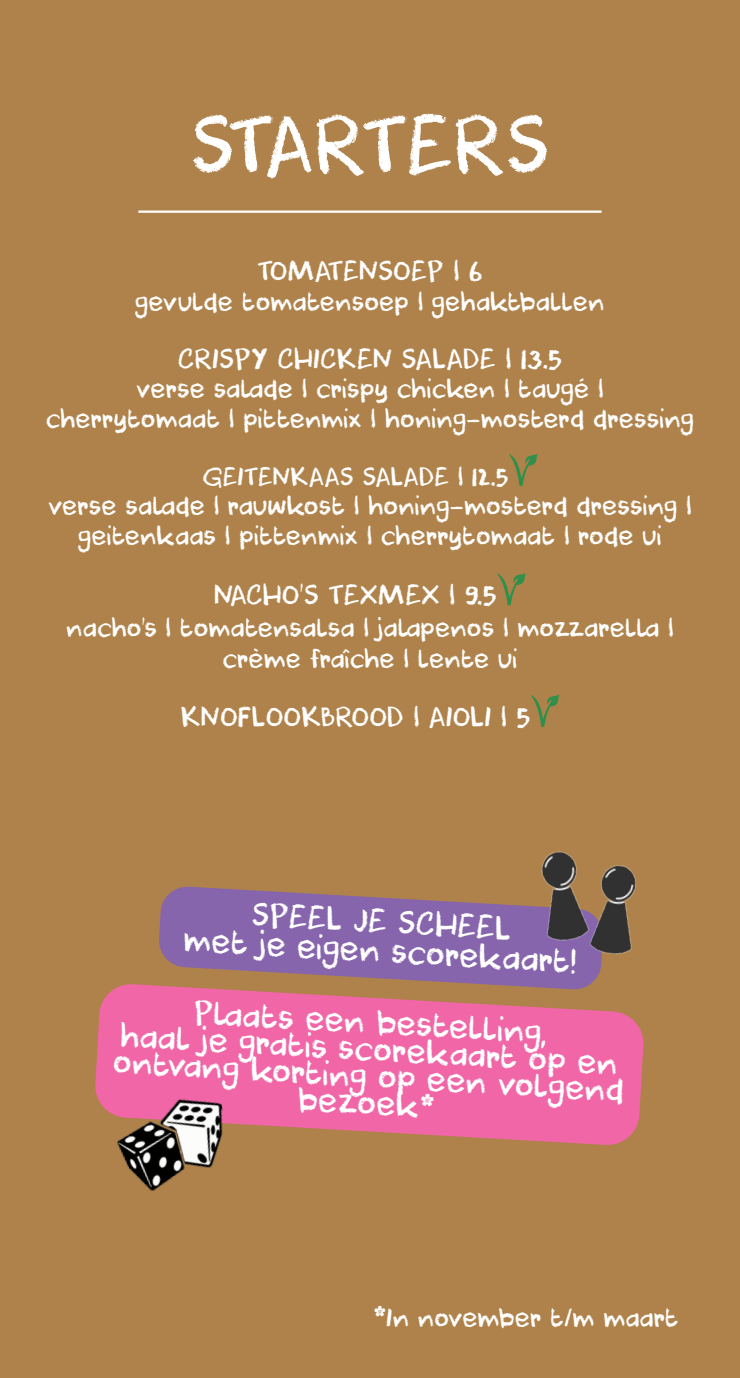
<style>
.page{position:relative;width:740px;height:1378px;background:#ae824a}
.page>*{position:absolute;margin:0;border:0;box-sizing:border-box;transform-origin:0 0}
.t1{font:78.75px "DK Cool Crayon";letter-spacing:-.04em;color:#fff}
.t2{font:31.5px/27px "DK Cool Crayon";color:#fff;text-align:center}
.t3{font:27px "DK Cool Crayon";color:#fff}
.t4{font:24.75px "DK Cool Crayon";color:#fff}
.s1{font-family:"High Voltage Rough"}
.s2{font-family:"High Voltage Rough";font-size:27px}
</style>
<div class="page">
<svg style="left:509px;top:454px;width:28px;height:32px"></svg>
<svg style="left:497px;top:573px;width:29px;height:32px"></svg>
<svg style="left:530px;top:694px;width:29px;height:33px"></svg>
<hr style="left:138px;top:210px;width:464px;height:3px;background:#fff">
<svg style="left:159px;top:886px;width:442px;height:97px;fill:#8665ac"></svg>
<svg style="left:95px;top:983px;width:549px;height:162px;fill:#f166a7"></svg>
<img style="left:109px;top:1090px;width:128px;height:101px">
<img style="left:565px;top:865px;width:72px;height:103px">
<img style="left:512px;top:851px;width:99px;height:104px">
<p class="t1" style="left:190px;top:97px;width:361px">STARTERS</p>
<p class="t3" style="left:257px;top:254px;width:227px">TOMATENSOEP | 6</p>
<p class="t4" style="left:135px;top:286px;width:471px">gevulde tomatensoep | gehaktballen</p>
<p class="t3" style="left:178px;top:342px;width:386px">CRISPY CHICKEN SALADE | 13.5</p>
<p class="t4" style="left:136px;top:374px;width:469px">verse salade | crispy chicken | taugé |</p>
<p class="t4" style="left:46px;top:403px;width:650px">cherrytomaat | pittenmix | honing-mosterd dressing</p>
<p class="t4" style="left:202px;top:461px;width:308px">GEITENKAAS SALADE | 12.5</p>
<p class="t4" style="left:48px;top:491px;width:645px">verse salade | rauwkost | honing-mosterd dressing |</p>
<p class="t4" style="left:78px;top:520px;width:585px">geitenkaas | pittenmix | cherrytomaat | rode ui</p>
<p class="t3" style="left:214px;top:578px;width:284px">NACHO’S TEXMEX | 9.5</p>
<p class="t4" style="left:66px;top:612px;width:609px">nacho’s | tomatensalsa | jalapenos | mozzarella |</p>
<p class="t4" style="left:222px;top:644px;width:296px">crème fraîche | lente ui</p>
<p class="t3" style="left:181px;top:700px;width:351px">KNOFLOOKBROOD | AIOLI | 5</p>
<p class="t2" style="left:186px;top:897px;width:395px;line-height:29.2px;rotate:3deg">SPEEL JE SCHEEL<br>met je eigen scorekaart!</p>
<p class="t2" style="left:116px;top:996px;width:513px;rotate:3deg">Plaats een bestelling,<br>haal je gratis scorekaart op en ontvang korting op een volgend bezoek<span class="s1">*</span></p>
<p class="t4" style="left:373px;top:1303px;width:307px"><span class="s2">*</span>In november t/m maart</p>
</div>
